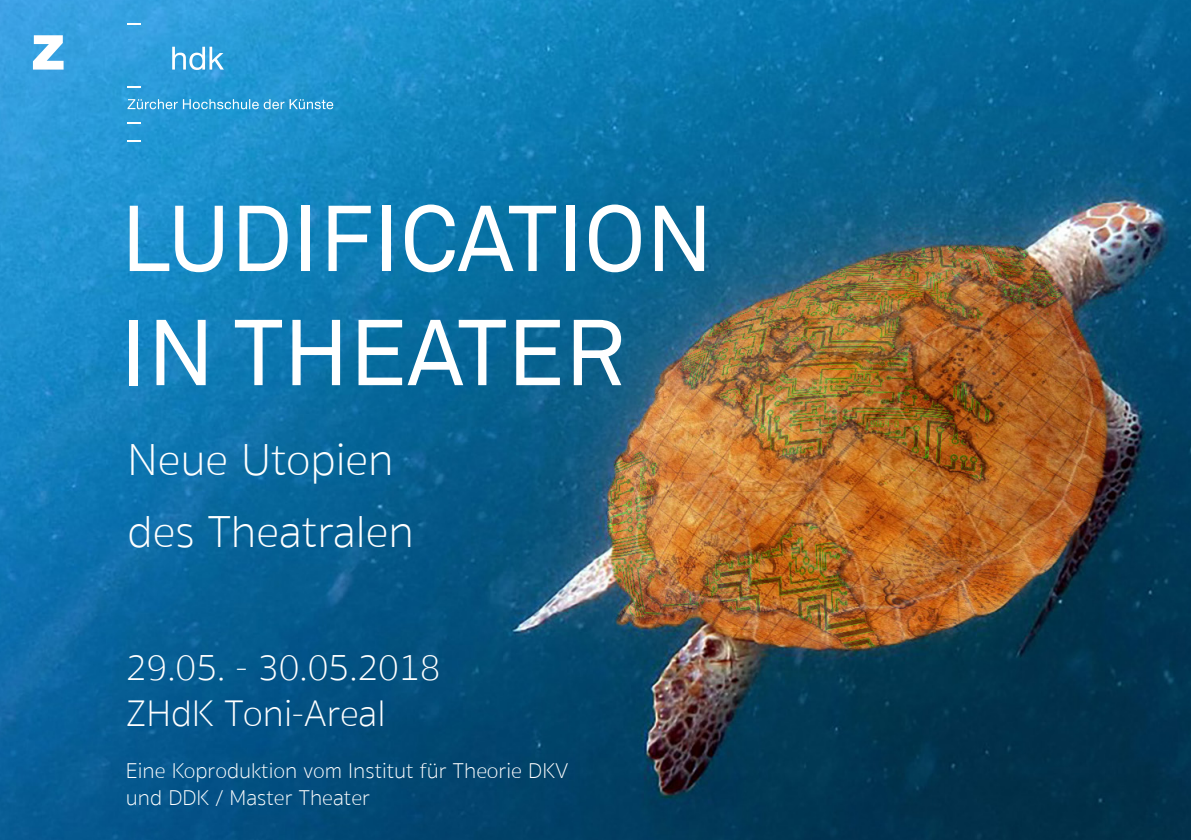
<style>
.page{position:relative;width:1191px;height:840px;background:#fff}
.page>*{position:absolute;margin:0;border:0;box-sizing:border-box;transform-origin:0 0}
.t1{font:92px "Akkurat";color:#fff}
.t2{font:100 46px "Sukhumvit Set";color:#fff}
.t3{font:100 38px "Sukhumvit Set";color:#fff}
.t4{font:100 22px "Sukhumvit Set";color:#fff}
</style>
<div class="page">
<img style="left:0;top:0;width:1191px;height:839px">
<svg style="left:33px;top:35px;width:191px;height:35px;background:#53afe3"></svg>
<svg style="left:127px;top:99px;width:206px;height:10px;background:#5db2de"></svg>
<svg style="left:127px;top:140px;width:14px;height:1px"></svg>
<svg style="left:127px;top:122px;width:14px;height:1px"></svg>
<svg style="left:127px;top:86px;width:14px;height:1px"></svg>
<svg style="left:127px;top:23px;width:14px;height:2px"></svg>
<p class="t1" style="left:120px;top:185px;width:594px">LUDIFICATION</p>
<p class="t1" style="left:120px;top:299px;width:506px">IN THEATER</p>
<p class="t2" style="left:129px;top:421px;width:268px">Neue Utopien</p>
<p class="t2" style="left:129px;top:487px;width:288px">des Theatralen</p>
<p class="t2" style="left:128px;top:428px;width:268px">Neue Utopien</p>
<p class="t2" style="left:128px;top:500px;width:288px">des Theatralen</p>
<p class="t3" style="left:126px;top:641px;width:316px">29.05. - 30.05.2018</p>
<p class="t3" style="left:126px;top:686px;width:261px">ZHdK Toni-Areal</p>
<p class="t4" style="left:126px;top:755px;width:444px">Eine Koproduktion vom Institut für Theorie DKV</p>
<p class="t4" style="left:126px;top:782px;width:246px">und DDK / Master Theater</p>
</div>
